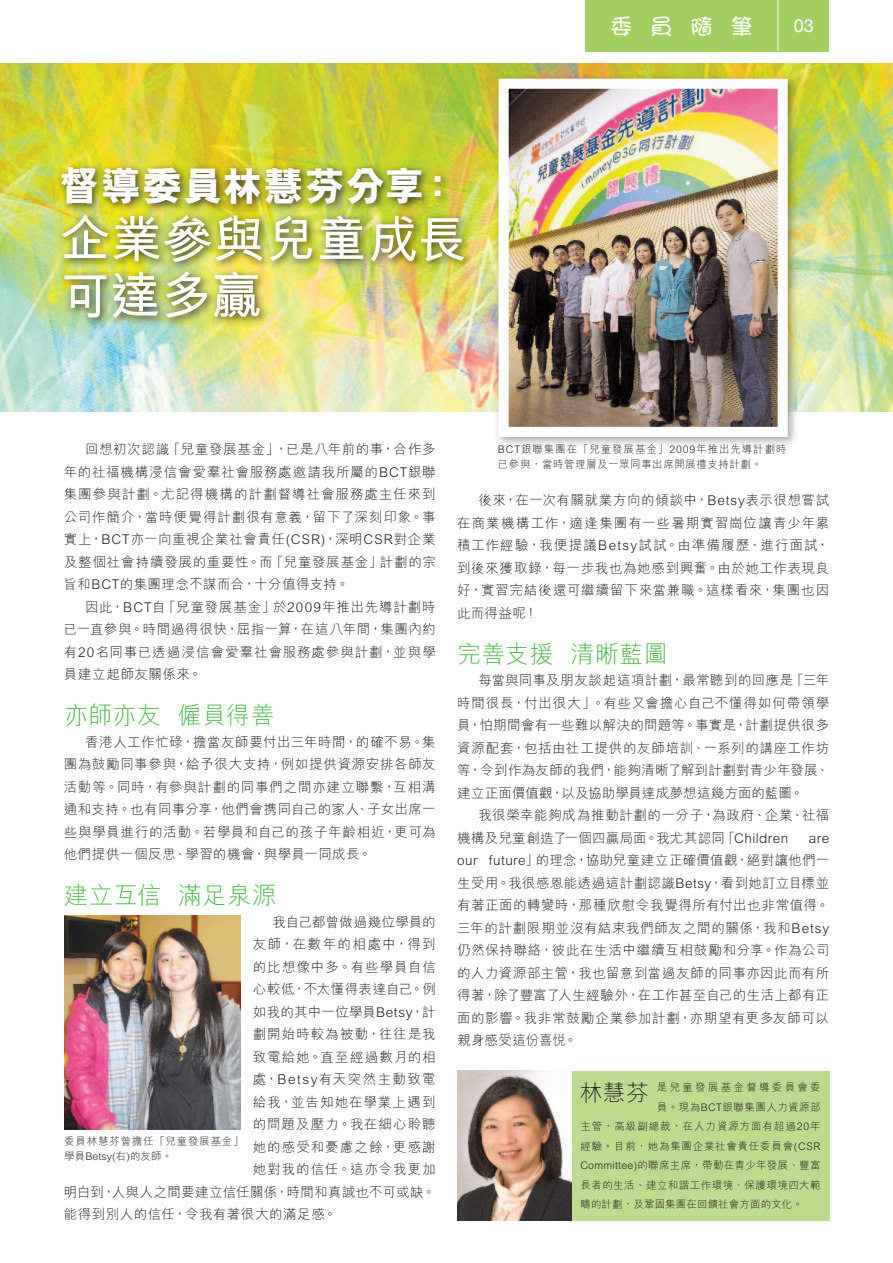
<style>
.page{position:relative;width:893px;height:1263px;background:#fff}
.page>*{position:absolute;margin:0;border:0;box-sizing:border-box;transform-origin:0 0}
.t1{font:700 50.4px "M Hei HK";letter-spacing:.015em;color:#fff}
.t2{font:800 40.05px "M Hei HK";letter-spacing:.02em;color:#fff}
.t3{font:300 24px "M Hei HK";letter-spacing:.025em;color:#4cb848}
.t4{font:500 22.5px "M Young HK";color:#fff}
.t5{font:300 22.5px "M Hei HK";color:#231f20}
.t6{font:18px "Helvetica Neue";color:#fff}
.t7{font:300 13.5px/22.5px "M Hei HK";letter-spacing:.045em;color:#231f20;text-align:justify}
.t8{font:300 13.5px "M Hei HK";letter-spacing:.08em;color:#231f20}
.t9{font:300 13.5px "M Hei HK";letter-spacing:.105em;color:#231f20}
.t10{font:300 13.5px "M Hei HK";letter-spacing:.02em;color:#231f20}
.t11{font:300 13.5px "M Hei HK";letter-spacing:.075em;color:#231f20}
.t12{font:300 13.5px "M Hei HK";letter-spacing:.025em;color:#231f20}
.t13{font:300 13.5px "M Hei HK";letter-spacing:.065em;color:#231f20}
.t14{font:300 13.5px "M Hei HK";letter-spacing:.07em;color:#231f20}
.t15{font:300 13.5px "M Hei HK";letter-spacing:-.005em;color:#231f20}
.t16{font:300 10.5px/15px "M Hei HK";letter-spacing:.085em;color:#231f20}
.t17{font:300 10.5px "M Hei HK";letter-spacing:.05em;color:#231f20}
.t18{font:300 10.5px/15px "M Hei HK";letter-spacing:.075em;color:#231f20}
.t19{font:300 10.5px "M Hei HK";letter-spacing:.025em;color:#231f20}
.t20{font:300 10.5px "M Hei HK";letter-spacing:.07em;color:#231f20}
.t21{font:300 10.5px "M Hei HK";letter-spacing:.01em;color:#231f20}
.t22{font:300 10.5px "M Hei HK";letter-spacing:.215em;color:#231f20}
</style>
<div class="page">
<img style="left:0;top:64px;width:893px;height:347px">
<div style="left:56px;top:162px;width:417px;height:166px;background:#231f20;opacity:.85"></div>
<div style="left:585px;top:0;width:244px;height:51px;background:#a2cf62"></div>
<hr style="left:778px;top:0;width:1px;height:51px;background:#fff">
<div style="left:493px;top:73px;width:306px;height:375px;background:#231f20;opacity:.4"></div>
<img style="left:510px;top:90px;width:267px;height:336px">
<div style="left:499px;top:79px;width:289px;height:358px;border:10px solid #fff"></div>
<div style="left:457px;top:1071px;width:372px;height:149px;background:#bddb8f"></div>
<img style="left:457px;top:1071px;width:115px;height:149px">
<img style="left:64px;top:916px;width:176px;height:214px">
<p class="t2" style="left:60px;top:160px;width:399px">督導委員林慧芬分享：</p>
<p class="t1" style="left:60px;top:203px;width:409px">企業參與兒童成長</p>
<p class="t1" style="left:60px;top:259px;width:203px">可達多贏</p>
<p class="t4" style="left:610px;top:11px;width:145px">委員隨筆</p>
<p class="t6" style="left:794px;top:15px;width:22px">03</p>
<p class="t7" style="left:64px;top:437px;width:374px;text-indent:21px">回想初次認識「兒童發展基金」，已是八年前的事，合作多年的社福機構浸信會愛羣社會服務處邀請我所屬的BCT銀聯集團參與計劃。尤記得機構的計劃督導社會服務處主任來到公司作簡介，當時便覺得計劃很有意義，留下了深刻印象。事實上，BCT亦一向重視企業社會責任(CSR)，深明CSR對企業及整個社會持續發展的重要性。而「兒童發展基金」計劃的宗旨和BCT的集團理念不謀而合，十分值得支持。</p>
<p class="t7" style="left:64px;top:595px;width:374px;text-indent:21px">因此，BCT自「兒童發展基金」於2009年推出先導計劃時已一直參與。時間過得很快，屈指一算，在這八年間，集團內約有20名同事已透過浸信會愛羣社會服務處參與計劃，並與學員建立起師友關係來。</p>
<p class="t3" style="left:64px;top:698px;width:212px">亦師亦友 僱員得善</p>
<p class="t7" style="left:64px;top:730px;width:374px;text-indent:21px">香港人工作忙碌，擔當友師要付出三年時間，的確不易。集團為鼓勵同事參與，給予很大支持，例如提供資源安排各師友活動等。同時，有參與計劃的同事們之間亦建立聯繫，互相溝通和支持。也有同事分享，他們會携同自己的家人、子女出席一些與學員進行的活動。若學員和自己的孩子年齡相近，更可為他們提供一個反思、學習的機會，與學員一同成長。</p>
<p class="t3" style="left:64px;top:878px;width:214px">建立互信 滿足泉源</p>
<p class="t15" style="left:273px;top:912px;width:165px">我自己都曾做過幾位學員的</p>
<p class="t9" style="left:253px;top:935px;width:184px">友師，在數年的相處中，得到</p>
<p class="t13" style="left:253px;top:957px;width:185px">的比想像中多。有些學員自信</p>
<p class="t7" style="left:253px;top:977px;width:185px">心較低，不太懂得表達自己。例</p>
<p class="t12" style="left:253px;top:1002px;width:184px">如我的其中一位學員Betsy，計</p>
<p class="t14" style="left:253px;top:1025px;width:184px">劃開始時較為被動，往往是我</p>
<p class="t8" style="left:253px;top:1047px;width:184px">致電給她。直至經過數月的相</p>
<p class="t9" style="left:253px;top:1070px;width:184px">處，Betsy有天突然主動致電</p>
<p class="t8" style="left:253px;top:1092px;width:184px">給我，並告知她在學業上遇到</p>
<p class="t11" style="left:253px;top:1115px;width:184px">的問題及壓力。我在細心聆聽</p>
<p class="t8" style="left:253px;top:1137px;width:185px">她的感受和憂慮之餘，更感謝</p>
<p class="t11" style="left:253px;top:1160px;width:185px">她對我的信任。這亦令我更加</p>
<p class="t10" style="left:64px;top:1182px;width:373px">明白到，人與人之間要建立信任關係，時間和真誠也不可或缺。</p>
<p class="t7" style="left:64px;top:1202px;width:275px">能得到別人的信任，令我有著很大的滿足感。</p>
<p class="t18" style="left:64px;top:1133px;width:181px">委員林慧芬曾擔任「兒童發展基金」學員Betsy(右)的友師。</p>
<p class="t16" style="left:498px;top:441px;width:290px">BCT銀聯集團在「兒童發展基金」2009年推出先導計劃時已參與，當時管理層及一眾同事出席開展禮支持計劃。</p>
<p class="t7" style="left:457px;top:488px;width:374px;text-indent:21px">後來，在一次有關就業方向的傾談中，Betsy表示很想嘗試在商業機構工作，適逢集團有一些暑期實習崗位讓青少年累積工作經驗，我便提議Betsy試試。由準備履歷、進行面試，到後來獲取錄，每一步我也為她感到興奮。由於她工作表現良好，實習完結後還可繼續留下來當兼職。這樣看來，集團也因此而得益呢！</p>
<p class="t3" style="left:457px;top:637px;width:212px">完善支援 清晰藍圖</p>
<p class="t7" style="left:457px;top:668px;width:374px;text-indent:21px">每當與同事及朋友談起這項計劃，最常聽到的回應是「三年時間很長，付出很大」。有些又會擔心自己不懂得如何帶領學員，怕期間會有一些難以解決的問題等。事實是，計劃提供很多資源配套，包括由社工提供的友師培訓、一系列的講座工作坊等，令到作為友師的我們，能夠清晰了解到計劃對青少年發展、建立正面價值觀，以及協助學員達成夢想這幾方面的藍圖。</p>
<p class="t7" style="left:457px;top:803px;width:374px;text-indent:21px">我很榮幸能夠成為推動計劃的一分子，為政府、企業、社福機構及兒童創造了一個四贏局面。我尤其認同「Children</p>
<p class="t7" style="left:457px;top:826px;width:374px;text-indent:352px">are our future」的理念，協助兒童建立正確價值觀，絕對讓他們一生受用。我很感恩能透過這計劃認識Betsy，看到她訂立目標並有著正面的轉變時，那種欣慰令我覺得所有付出也非常值得。三年的計劃限期並沒有結束我們師友之間的關係，我和Betsy仍然保持聯絡，彼此在生活中繼續互相鼓勵和分享。作為公司的人力資源部主管，我也留意到當過友師的同事亦因此而有所得著，除了豐富了人生經驗外，在工作甚至自己的生活上都有正面的影響。我非常鼓勵企業參加計劃，亦期望有更多友師可以親身感受這份喜悅。</p>
<p class="t22" style="left:657px;top:1080px;width:165px">是兒童發展基金督導委員會委</p>
<p class="t17" style="left:657px;top:1099px;width:165px">員。現為BCT銀聯集團人力資源部</p>
<p class="t16" style="left:580px;top:1118px;width:242px">主管，高級副總裁，在人力資源方面有超過20年</p>
<p class="t20" style="left:580px;top:1138px;width:242px">經驗。目前，她為集團企業社會責任委員會(CSR</p>
<p class="t19" style="left:580px;top:1158px;width:242px">Committee)的聯席主席，帶動在青少年發展、豐富</p>
<p class="t17" style="left:580px;top:1177px;width:242px">長者的生活、建立和諧工作環境、保護環境四大範</p>
<p class="t21" style="left:580px;top:1197px;width:224px">疇的計劃，及鞏固集團在回饋社會方面的文化。</p>
<p class="t5" style="left:580px;top:1077px;width:70px">林慧芬</p>
</div>
